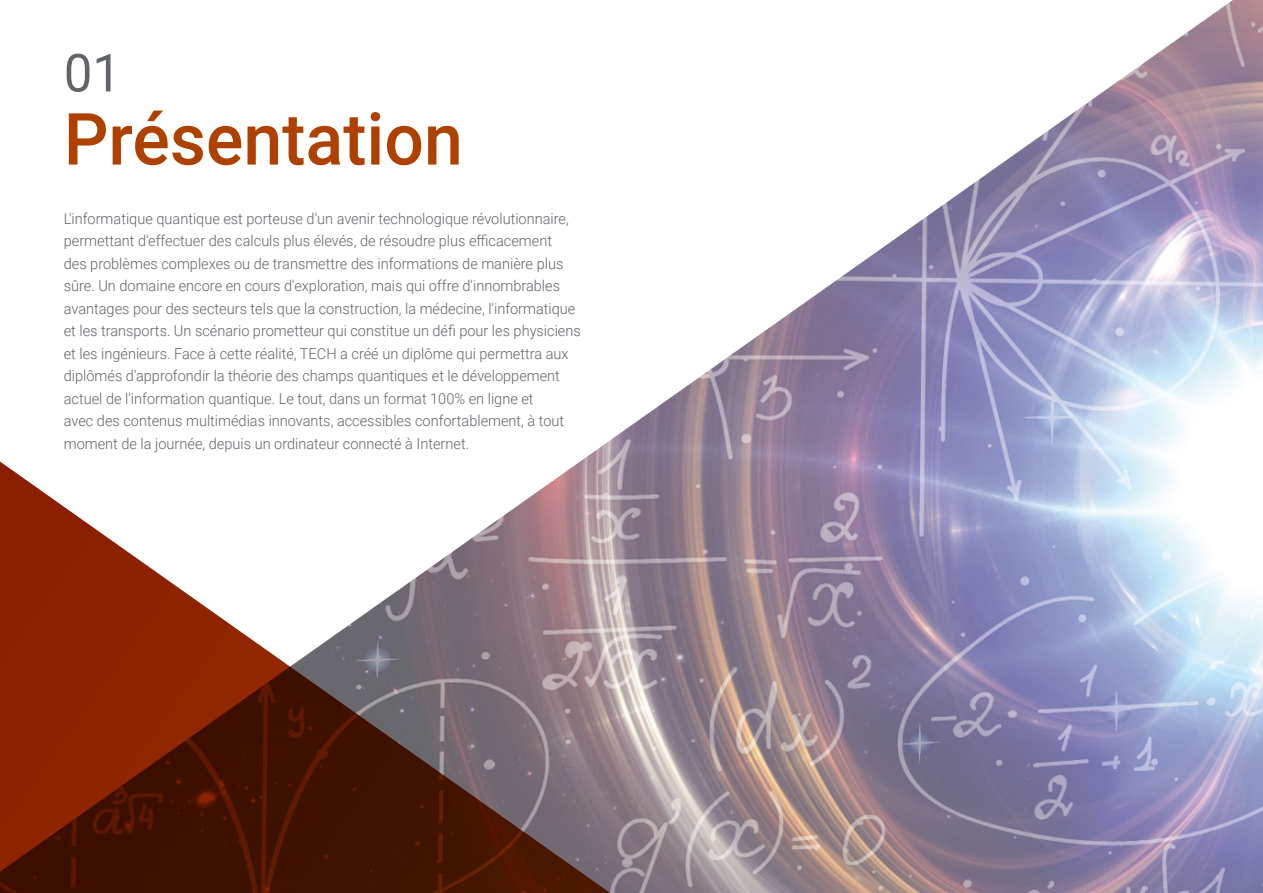
<style>
.page{position:relative;width:1263px;height:893px;background:#fff}
.page>*{position:absolute;margin:0;border:0;box-sizing:border-box;transform-origin:0 0}
.t1{font:500 72px "Roboto";color:#ae4000}
.t2{font:52.5px "Roboto";color:#61646a}
.t3{font:300 15px/22.5px "Roboto";color:#61646a}
</style>
<div class="page">
<img style="left:602px;top:0;width:661px;height:893px">
<svg style="left:0;top:446px;width:640px;height:447px"></svg>
<h2 class="t2" style="left:64px;top:36px;width:59px">01</h2>
<h1 class="t1" style="left:64px;top:89px;width:401px">Présentation</h1>
<p class="t3" style="left:64px;top:207px;width:518px">L'informatique quantique est porteuse d'un avenir technologique révolutionnaire, permettant d'effectuer des calculs plus élevés, de résoudre plus efficacement<br>des problèmes complexes ou de transmettre des informations de manière plus sûre. Un domaine encore en cours d'exploration, mais qui offre d'innombrables avantages pour des secteurs tels que la construction, la médecine, l'informatique et les transports. Un scénario prometteur qui constitue un défi pour les physiciens et les ingénieurs. Face à cette réalité, TECH a créé un diplôme qui permettra aux diplômés d'approfondir la théorie des champs quantiques et le développement actuel de l'information quantique. Le tout, dans un format 100% en ligne et<br>avec des contenus multimédias innovants, accessibles confortablement, à tout moment de la journée, depuis un ordinateur connecté à Internet.</p>
</div>
